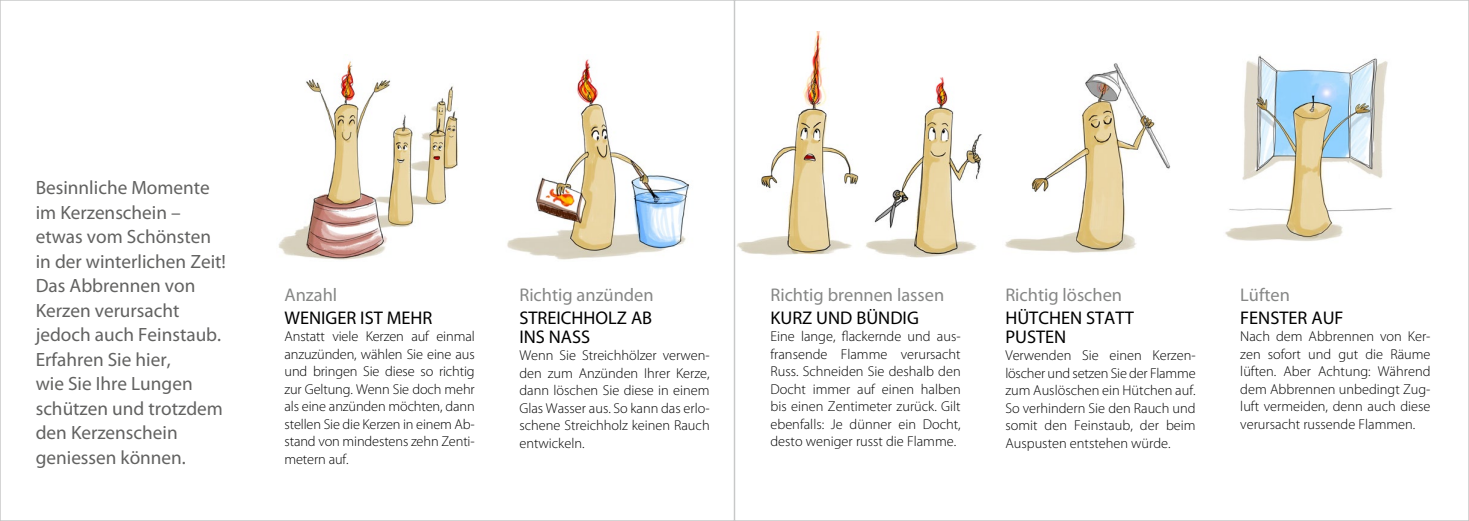
<style>
.page{position:relative;width:1469px;height:521px;background:#fff}
.page>*{position:absolute;margin:0;border:0;box-sizing:border-box;transform-origin:0 0}
.t1{font:19.25px/24.5px "Myriad Pro";color:#626261}
.t2{font:18.38px/19.2px "Myriad Pro";color:#000}
.t3{font:18.38px "Myriad Pro";color:#868786}
.t4{font:300 14.35px/17.5px "Myriad Pro";color:#000;text-align:justify}
</style>
<div class="page">
<img style="left:278px;top:61px;width:181px;height:199px">
<img style="left:507px;top:59px;width:183px;height:201px">
<img style="left:1005px;top:63px;width:166px;height:190px">
<img style="left:737px;top:31px;width:245px;height:227px">
<img style="left:1225px;top:55px;width:168px;height:186px">
<p class="t1" style="left:36px;top:175px;width:192px">Besinnliche Momente im Kerzenschein – etwas vom Schönsten in der winterlichen Zeit!<br>Das Abbrennen von<br>Kerzen verursacht jedoch auch Feinstaub.<br>Erfahren Sie hier,<br>wie Sie Ihre Lungen schützen und trotzdem den Kerzenschein geniessen können.</p>
<p class="t3" style="left:284px;top:284px;width:54px">Anzahl</p>
<p class="t2" style="left:284px;top:307px;width:149px">WENIGER IST MEHR</p>
<p class="t4" style="left:284px;top:327px;width:192px">Anstatt viele Kerzen auf einmal anzuzünden, wählen Sie eine aus und bringen Sie diese so richtig zur Geltung. Wenn Sie doch mehr als eine anzünden möchten, dann stellen Sie die Kerzen in einem Ab&shy;stand von mindestens zehn Zenti&shy;metern auf.</p>
<p class="t3" style="left:519px;top:284px;width:136px">Richtig anzünden</p>
<p class="t2" style="left:519px;top:307px;width:134px">STREICHHOLZ AB<br>INS NASS</p>
<p class="t4" style="left:519px;top:347px;width:192px">Wenn Sie Streichhölzer verwen&shy;den zum Anzünden Ihrer Kerze, dann löschen Sie diese in einem Glas Wasser aus. So kann das erlo&shy;schene Streichholz keinen Rauch entwickeln.</p>
<p class="t3" style="left:770px;top:284px;width:175px">Richtig brennen lassen</p>
<p class="t2" style="left:770px;top:307px;width:150px">KURZ UND BÜNDIG</p>
<p class="t4" style="left:770px;top:327px;width:192px">Eine lange, flackernde und aus&shy;fransende Flamme verursacht Russ. Schneiden Sie deshalb den Docht immer auf einen halben bis einen Zentimeter zurück. Gilt ebenfalls: Je dünner ein Docht, desto weniger russt die Flamme.</p>
<p class="t3" style="left:1005px;top:284px;width:118px">Richtig löschen</p>
<p class="t2" style="left:1005px;top:307px;width:130px">HÜTCHEN STATT<br>PUSTEN</p>
<p class="t4" style="left:1005px;top:347px;width:192px">Verwenden Sie einen Kerzen&shy;löscher und setzen Sie der Flamme zum Auslöschen ein Hütchen auf.<br>So verhindern Sie den Rauch und somit den Feinstaub, der beim Auspusten entstehen würde.</p>
<p class="t3" style="left:1240px;top:284px;width:51px">Lüften</p>
<p class="t2" style="left:1240px;top:307px;width:105px">FENSTER AUF</p>
<p class="t4" style="left:1240px;top:327px;width:192px">Nach dem Abbrennen von Ker&shy;zen sofort und gut die Räume lüften. Aber Achtung: Während dem Abbrennen unbedingt Zug&shy;luft vermeiden, denn auch diese verursacht russende Flammen.</p>
</div>
